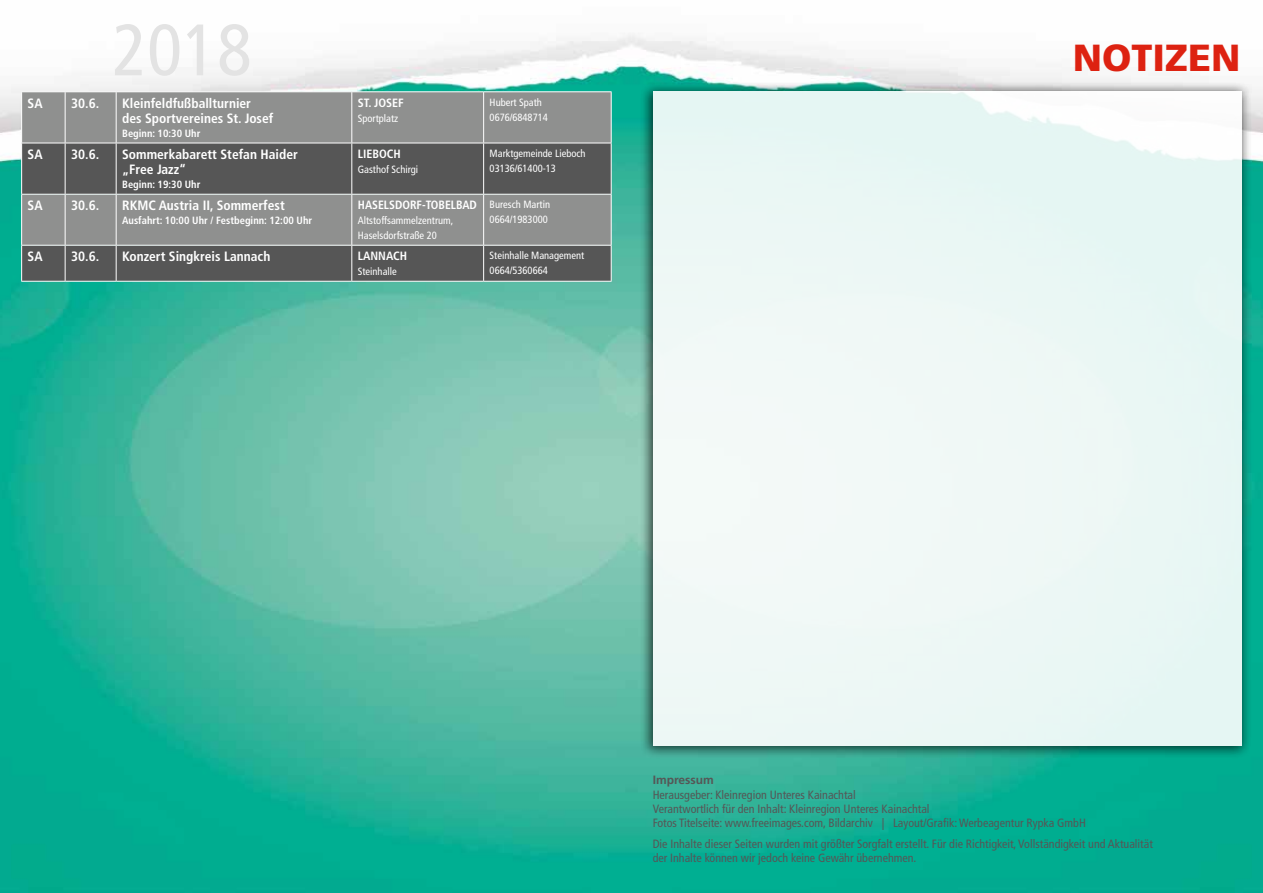
<style>
.page{position:relative;width:1263px;height:893px;background:#fff}
.page>*{position:absolute;margin:0;border:0;box-sizing:border-box;transform-origin:0 0}
.t1{font:condensed 72.75px "Frutiger LT Std";color:#e3e3e3}
.t2{font:900 37.65px "Frutiger LT Std";color:#d21}
.t3{font:700 condensed 13.5px/15px "Frutiger LT Std";color:#fff}
.t4{font:condensed 12px/14.4px "Frutiger LT Std";color:#565656}
.t5{font:700 condensed 12px "Frutiger LT Std";color:#fff}
.t6{font:700 12px "Frutiger LT Std";color:#565656}
.t7{font:condensed 10.5px/15px "Frutiger LT Std";color:#fff}
.t8{font:700 condensed 10.5px "Frutiger LT Std";color:#fff}
</style>
<div class="page">
<img style="left:0;top:34px;width:631px;height:859px">
<div style="left:22px;top:92px;width:589px;height:51px;background:#8f908f"></div>
<svg style="left:22px;top:144px;width:589px;height:137px;background:#6c6c6c"></svg>
<hr style="left:21px;top:91px;width:44px;height:1px;background:#fff">
<hr style="left:21px;top:92px;width:1px;height:51px;background:#fff">
<hr style="left:65px;top:91px;width:51px;height:1px;background:#fff">
<hr style="left:65px;top:92px;width:1px;height:51px;background:#fff">
<hr style="left:116px;top:91px;width:236px;height:1px;background:#fff">
<hr style="left:116px;top:92px;width:1px;height:51px;background:#fff">
<hr style="left:352px;top:91px;width:132px;height:1px;background:#fff">
<hr style="left:351px;top:92px;width:1px;height:51px;background:#fff">
<hr style="left:484px;top:91px;width:128px;height:1px;background:#fff">
<hr style="left:483px;top:92px;width:1px;height:51px;background:#fff">
<hr style="left:611px;top:92px;width:1px;height:51px;background:#fff">
<hr style="left:21px;top:143px;width:44px;height:1px;background:#fff">
<hr style="left:21px;top:143px;width:1px;height:51px;background:#fff">
<hr style="left:65px;top:143px;width:51px;height:1px;background:#fff">
<hr style="left:65px;top:143px;width:1px;height:51px;background:#fff">
<hr style="left:116px;top:143px;width:236px;height:1px;background:#fff">
<hr style="left:116px;top:143px;width:1px;height:51px;background:#fff">
<hr style="left:352px;top:143px;width:132px;height:1px;background:#fff">
<hr style="left:351px;top:143px;width:1px;height:51px;background:#fff">
<hr style="left:484px;top:143px;width:128px;height:1px;background:#fff">
<hr style="left:483px;top:143px;width:1px;height:51px;background:#fff">
<hr style="left:611px;top:143px;width:1px;height:51px;background:#fff">
<hr style="left:21px;top:194px;width:44px;height:1px;background:#fff">
<hr style="left:21px;top:195px;width:1px;height:50px;background:#fff">
<hr style="left:65px;top:194px;width:51px;height:1px;background:#fff">
<hr style="left:65px;top:195px;width:1px;height:50px;background:#fff">
<hr style="left:116px;top:194px;width:236px;height:1px;background:#fff">
<hr style="left:116px;top:195px;width:1px;height:50px;background:#fff">
<hr style="left:352px;top:194px;width:132px;height:1px;background:#fff">
<hr style="left:351px;top:195px;width:1px;height:50px;background:#fff">
<hr style="left:484px;top:194px;width:128px;height:1px;background:#fff">
<hr style="left:483px;top:195px;width:1px;height:50px;background:#fff">
<hr style="left:611px;top:195px;width:1px;height:50px;background:#fff">
<hr style="left:21px;top:245px;width:44px;height:1px;background:#fff">
<hr style="left:21px;top:246px;width:1px;height:35px;background:#fff">
<hr style="left:65px;top:245px;width:51px;height:1px;background:#fff">
<hr style="left:65px;top:246px;width:1px;height:35px;background:#fff">
<hr style="left:116px;top:245px;width:236px;height:1px;background:#fff">
<hr style="left:116px;top:246px;width:1px;height:35px;background:#fff">
<hr style="left:352px;top:245px;width:132px;height:1px;background:#fff">
<hr style="left:351px;top:246px;width:1px;height:35px;background:#fff">
<hr style="left:484px;top:245px;width:128px;height:1px;background:#fff">
<hr style="left:483px;top:246px;width:1px;height:35px;background:#fff">
<hr style="left:611px;top:246px;width:1px;height:35px;background:#fff">
<hr style="left:21px;top:281px;width:44px;height:1px;background:#fff">
<hr style="left:65px;top:281px;width:51px;height:1px;background:#fff">
<hr style="left:116px;top:281px;width:236px;height:1px;background:#fff">
<hr style="left:352px;top:281px;width:132px;height:1px;background:#fff">
<hr style="left:484px;top:281px;width:128px;height:1px;background:#fff">
<img style="left:631px;top:34px;width:632px;height:859px">
<div style="left:639px;top:81px;width:612px;height:678px;background:#000;opacity:.75"></div>
<div style="left:653px;top:91px;width:589px;height:655px;background:#edf7f5"></div>
<h1 class="t1" style="left:112px;top:8px;width:141px">2018</h1>
<h2 class="t2" style="left:1073px;top:35px;width:169px">NOTIZEN</h2>
<p class="t3" style="left:28px;top:96px;width:16px">SA</p>
<p class="t3" style="left:71px;top:96px;width:30px">30.6.</p>
<p class="t3" style="left:122px;top:96px;width:153px">Kleinfeldfußballturnier des Sportvereines St. Josef</p>
<p class="t8" style="left:122px;top:127px;width:80px">Beginn: 10:30 Uhr</p>
<p class="t5" style="left:358px;top:96px;width:47px">ST. JOSEF</p>
<p class="t7" style="left:358px;top:111px;width:42px">Sportplatz</p>
<p class="t7" style="left:490px;top:95px;width:60px">Hubert Spath<br>0676/6848714</p>
<p class="t3" style="left:28px;top:147px;width:16px">SA</p>
<p class="t3" style="left:71px;top:147px;width:30px">30.6.</p>
<p class="t3" style="left:122px;top:147px;width:177px">Sommerkabarett Stefan Haider „Free Jazz“</p>
<p class="t8" style="left:122px;top:178px;width:80px">Beginn: 19:30 Uhr</p>
<p class="t5" style="left:358px;top:147px;width:45px">LIEBOCH</p>
<p class="t7" style="left:358px;top:162px;width:62px">Gasthof Schirgi</p>
<p class="t7" style="left:490px;top:146px;width:98px">Marktgemeinde Lieboch<br>03136/61400-13</p>
<p class="t3" style="left:28px;top:198px;width:16px">SA</p>
<p class="t3" style="left:71px;top:198px;width:30px">30.6.</p>
<p class="t3" style="left:122px;top:198px;width:164px">RKMC Austria II, Sommerfest</p>
<p class="t8" style="left:122px;top:215px;width:192px">Ausfahrt: 10:00 Uhr / Festbeginn: 12:00 Uhr</p>
<p class="t5" style="left:358px;top:198px;width:121px">HASELSDORF-TOBELBAD</p>
<p class="t7" style="left:358px;top:213px;width:97px">Altstoffsammelzentrum,<br>Haselsdorfstraße 20</p>
<p class="t7" style="left:490px;top:197px;width:62px">Buresch Martin<br>0664/1983000</p>
<p class="t3" style="left:28px;top:249px;width:16px">SA</p>
<p class="t3" style="left:71px;top:249px;width:30px">30.6.</p>
<p class="t3" style="left:122px;top:249px;width:150px">Konzert Singkreis Lannach</p>
<p class="t5" style="left:358px;top:249px;width:51px">LANNACH</p>
<p class="t7" style="left:358px;top:264px;width:41px">Steinhalle</p>
<p class="t7" style="left:490px;top:248px;width:96px">Steinhalle Management<br>0664/5360664</p>
<p class="t6" style="left:653px;top:773px;width:63px">Impressum</p>
<p class="t4" style="left:653px;top:787px;width:435px">Herausgeber: Kleinregion Unteres Kainachtal<br>Verantwortlich für den Inhalt: Kleinregion Unteres Kainachtal<br>Fotos Titelseite: www.freeimages.com, Bildarchiv | Layout/Grafik: Werbeagentur Rypka GmbH</p>
<p class="t4" style="left:653px;top:836px;width:502px">Die Inhalte dieser Seiten wurden mit größter Sorgfalt erstellt. Für die Richtigkeit, Vollständigkeit und Aktualität der Inhalte können wir jedoch keine Gewähr übernehmen.</p>
</div>
